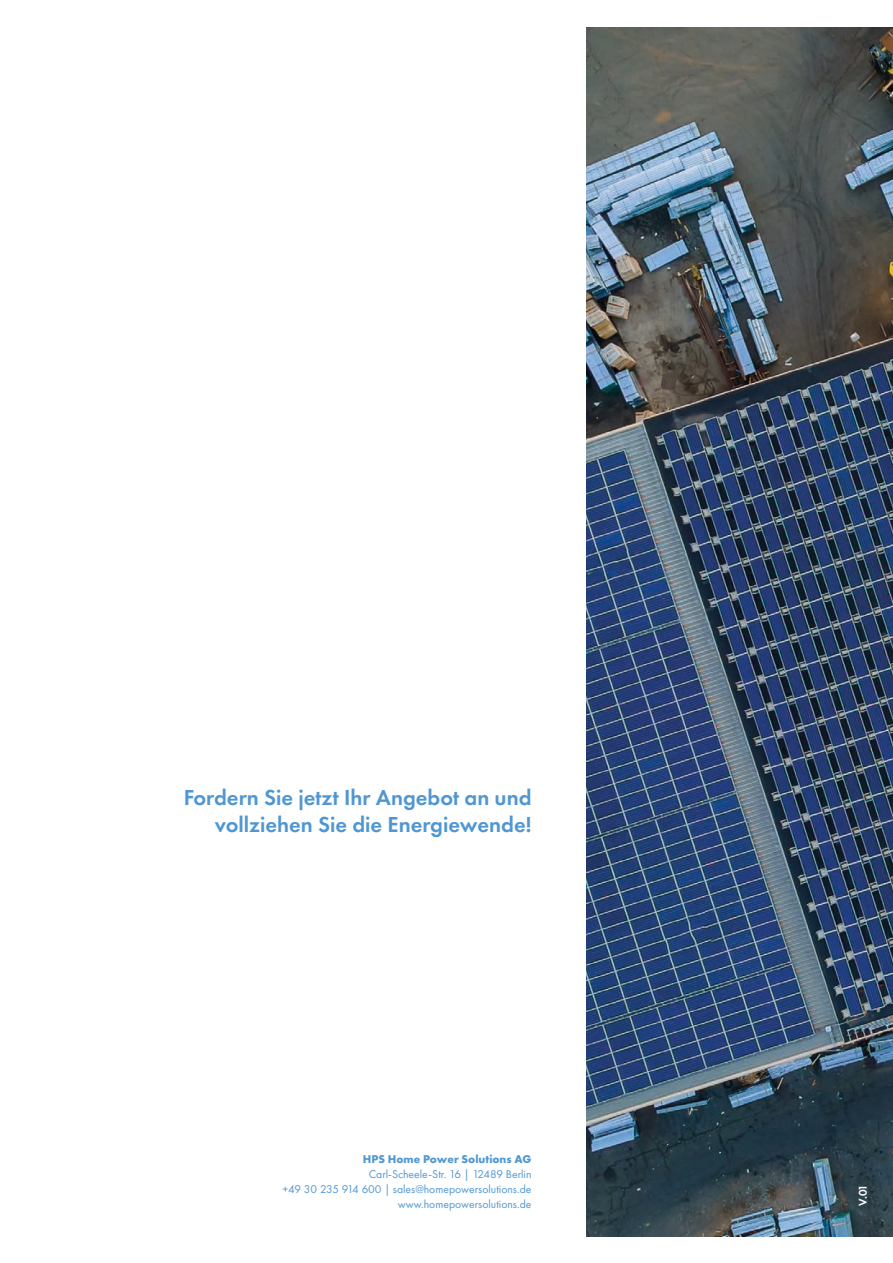
<style>
.page{position:relative;width:893px;height:1263px;background:#fff}
.page>*{position:absolute;margin:0;border:0;box-sizing:border-box;transform-origin:0 0}
.t1{font:600 22.5px/27px "Futura PT";color:#5097d2;text-align:right}
.t2{font:11.7px/15px "Futura PT";color:#5097d2;text-align:right}
.t3{font:700 11.7px "Futura PT";color:#5097d2}
.t4{font:600 11.7px "Futura PT";color:#fff}
</style>
<div class="page">
<img style="left:587px;top:27px;width:306px;height:1210px">
<h1 class="t1" style="left:184px;top:784px;width:349px">Fordern Sie jetzt Ihr Angebot an und vollziehen Sie die Energiewende!</h1>
<p class="t3" style="left:363px;top:1151px;width:170px">HPS Home Power Solutions AG</p>
<p class="t2" style="left:282px;top:1166px;width:251px">Carl-Scheele-Str. 16 | 12489 Berlin<br>+49 30 235 914 600 | sales@homepowersolutions.de www.homepowersolutions.de</p>
<p class="t4" style="left:855px;top:1206px;width:24px;rotate:-90deg">V.01</p>
</div>
